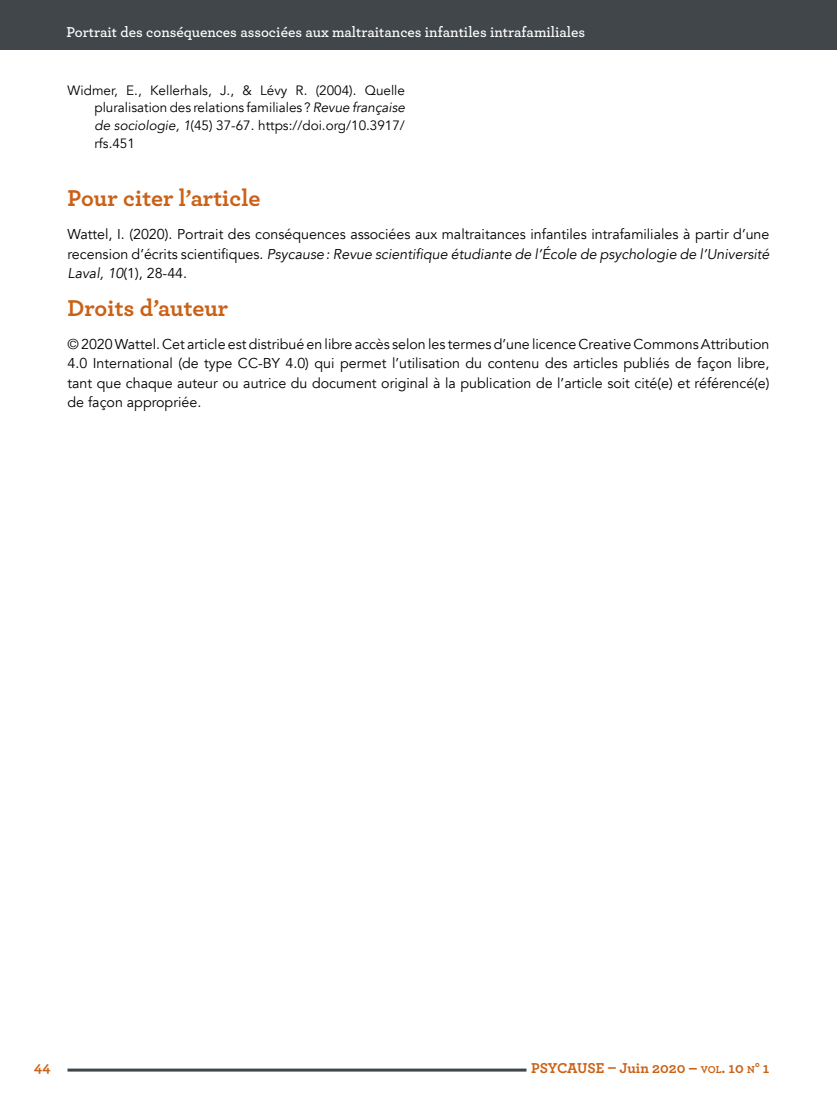
<style>
.page{position:relative;width:837px;height:1107px;background:#fff}
.page>*{position:absolute;margin:0;border:0;box-sizing:border-box;transform-origin:0 0}
.t1{font:700 24px "Archer";color:#ca6116}
.t2{font:600 15px "Archer";color:#fff}
.t3{font:700 15px "Archer";letter-spacing:-.015em;color:#ca6116}
.t4{font:14.25px/19.5px "Avenir";color:#000;text-align:justify}
.t5{font:13.5px/18px "Avenir";color:#000;text-align:justify}
.s1{font-style:italic}
.s2{font-size:10.5px}
.s3{font-style:inherit}
</style>
<div class="page">
<div style="left:0;top:0;width:837px;height:50px;background:#404649"></div>
<hr style="left:68px;top:1069px;width:458px;height:3px;background:#404649">
<p class="t2" style="left:66px;top:21px;width:520px">Portrait des conséquences associées aux maltraitances infantiles intrafamiliales</p>
<p class="t5" style="left:94px;top:81px;width:312px;text-indent:-27px">Widmer, E., Kellerhals, J., &amp; Lévy R. (2004). Quelle pluralisation des relations familiales ? <span class="s1">Revue française de sociologie, 1</span>(45) 37-67. https://doi.org/10.3917/ rfs.451</p>
<h1 class="t1" style="left:68px;top:179px;width:195px">Pour citer l’article</h1>
<p class="t4" style="left:68px;top:225px;width:704px">Wattel, I. (2020). Portrait des conséquences associées aux maltraitances infantiles intrafamiliales à partir d’une recension d’écrits scientifiques. <span class="s1">Psycause : Revue scientifique étudiante de l’École de psychologie de l’Université Laval, 10</span>(1), 28-44.</p>
<h1 class="t1" style="left:68px;top:289px;width:162px">Droits d’auteur</h1>
<p class="t4" style="left:68px;top:334px;width:704px">© 2020 Wattel. Cet article est distribué en libre accès selon les termes d’une licence Creative Commons Attribution 4.0 International (de type CC-BY 4.0) qui permet l’utilisation du contenu des articles publiés de façon libre, tant que chaque auteur ou autrice du document original à la publication de l’article soit cité(e) et référencé(e) de façon appropriée.</p>
<p class="t3" style="left:34px;top:1055px;width:18px">44</p>
<p class="t3" style="left:531px;top:1056px;width:240px">PSYCAUSE – Juin 2020 – <span class="s2">VOL</span><span class="s3">. 10</span> <span class="s2">N</span><span class="s3">° 1</span></p>
</div>
